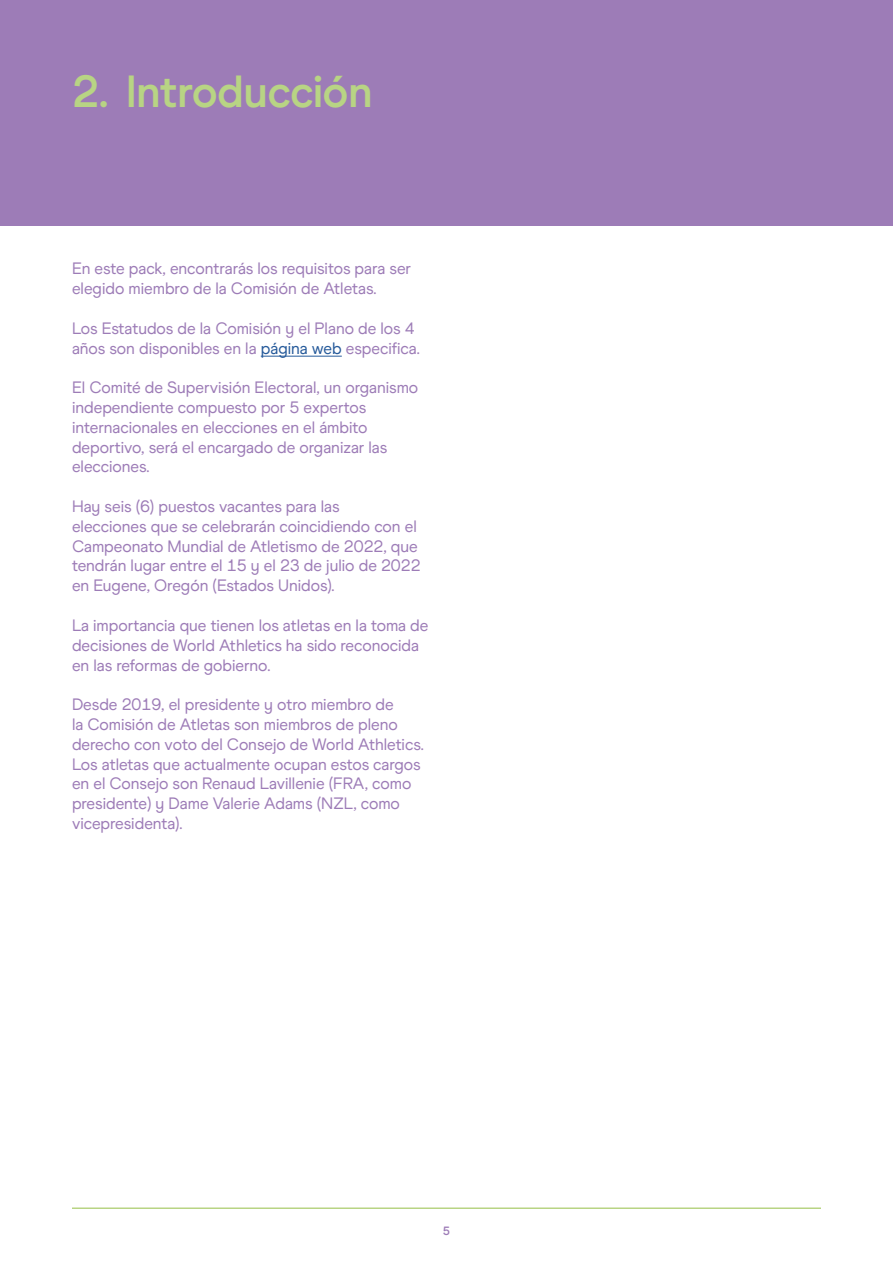
<style>
.page{position:relative;width:893px;height:1263px;background:#fff}
.page>*{position:absolute;margin:0;border:0;box-sizing:border-box;transform-origin:0 0}
.t1{font:700 45px "World Athletics";color:#b8d484}
.Body_Copy{font:16.5px/19.8px "World Athletics";color:#9d7cb7}
.t2{font:700 12px "World Athletics";color:#9d7cb7}
.s1{color:#275b9b}
</style>
<div class="page">
<hr style="left:72px;top:1207px;width:749px;height:2px;background:#b8d484">
<div style="left:0;top:0;width:893px;height:225px;background:#9d7cb7"></div>
<hr style="left:261px;top:356px;width:81px;height:1px;background:#275b9b">
<h1 class="t1" style="left:72px;top:65px;width:302px">2. Introducción</h1>
<p class="Body_Copy" style="left:72px;top:259px;width:341px">En este pack, encontrarás los requisitos para ser elegido miembro de la Comisión de Atletas.</p>
<p class="Body_Copy" style="left:72px;top:318px;width:349px">Los Estatudos de la Comisión y el Plano de los 4 años son disponibles en la <span class="s1">página web</span> especifica.</p>
<p class="Body_Copy" style="left:72px;top:378px;width:348px">El Comité de Supervisión Electoral, un organismo independiente compuesto por 5 expertos internacionales en elecciones en el ámbito deportivo, será el encargado de organizar las elecciones.</p>
<p class="Body_Copy" style="left:72px;top:496px;width:350px">Hay seis (6) puestos vacantes para las<br>elecciones que se celebrarán coincidiendo con el Campeonato Mundial de Atletismo de 2022, que tendrán lugar entre el 15 y el 23 de julio de 2022 en Eugene, Oregón (Estados Unidos).</p>
<p class="Body_Copy" style="left:72px;top:615px;width:358px">La importancia que tienen los atletas en la toma de decisiones de World Athletics ha sido reconocida en las reformas de gobierno.</p>
<p class="Body_Copy" style="left:72px;top:694px;width:353px">Desde 2019, el presidente y otro miembro de<br>la Comisión de Atletas son miembros de pleno derecho con voto del Consejo de World Athletics.<br>Los atletas que actualmente ocupan estos cargos en el Consejo son Renaud Lavillenie (FRA, como presidente) y Dame Valerie Adams (NZL, como vicepresidenta).</p>
<p class="t2" style="left:443px;top:1223px;width:9px">5</p>
</div>
